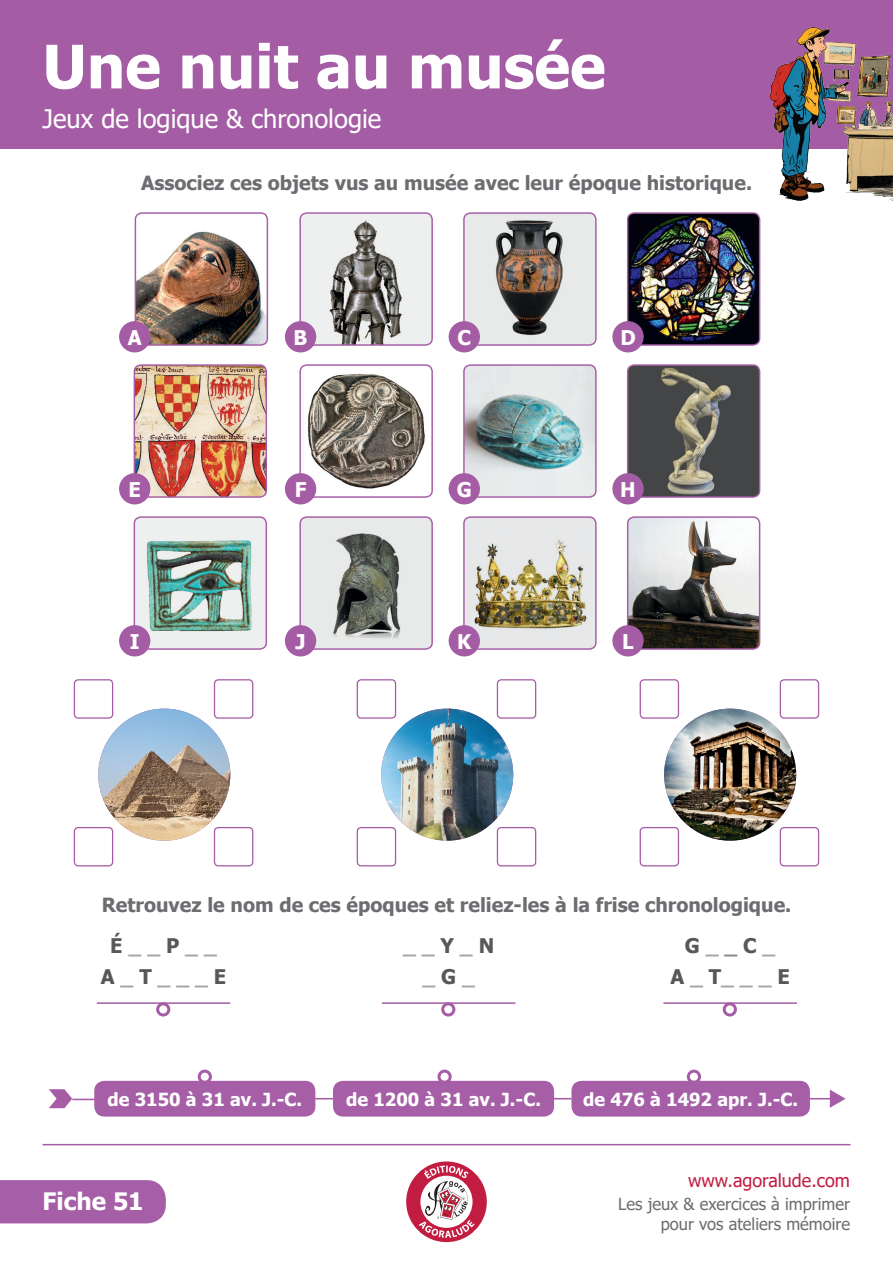
<style>
.page{position:relative;width:893px;height:1263px;background:#fff}
.page>*{position:absolute;margin:0;border:0;box-sizing:border-box;transform-origin:0 0}
.t1{font:700 60px "Tahoma";color:#fff}
.t2{font:25.5px "Tahoma";color:#fff}
.t3{font:700 24px "Tahoma";color:#fff}
.t4{font:700 20.25px "Tahoma";color:#fff}
.t5{font:700 20.1px/31.3px "Tahoma";color:#a4a5a9;text-align:center}
.t6{font:700 19.5px "Tahoma";color:#6c6d70}
.t7{font:700 18px "Tahoma";color:#fff}
.t8{font:18px "Tahoma";color:#c21d41}
.t9{font:16.5px/19.8px "Tahoma";color:#6c6d70;text-align:right}
.s1{color:#57585a}
.s2{color:#87898c}
</style>
<div class="page">
<div style="left:0;top:0;width:893px;height:149px;background:#a45ca5"></div>
<div style="left:406px;top:1161px;width:81px;height:81px;background:#c21d41;border-radius:50%"></div>
<svg style="left:419px;top:1165px;width:56px;height:73px"></svg>
<hr style="left:43px;top:1144px;width:807px;height:1px;background:#a45ca5">
<div style="left:0;top:1180px;width:166px;height:43px;background:#a65fa6"></div>
<img style="left:137px;top:231px;width:129px;height:113px">
<div style="left:135px;top:212px;width:133px;height:134px;border:1px solid #a65da5;border-radius:7px"></div>
<img style="left:134px;top:366px;width:131px;height:130px">
<div style="left:134px;top:364px;width:133px;height:134px;border:1px solid #a65da5;border-radius:7px"></div>
<img style="left:134px;top:518px;width:131px;height:130px">
<div style="left:134px;top:516px;width:133px;height:134px;border:1px solid #a65da5;border-radius:7px"></div>
<img style="left:301px;top:214px;width:130px;height:130px">
<div style="left:299px;top:212px;width:134px;height:134px;border:1px solid #a65da5;border-radius:7px"></div>
<img style="left:305px;top:374px;width:120px;height:117px">
<div style="left:299px;top:364px;width:134px;height:134px;border:1px solid #a65da5;border-radius:7px"></div>
<img style="left:301px;top:518px;width:130px;height:130px">
<div style="left:299px;top:516px;width:134px;height:134px;border:1px solid #a65da5;border-radius:7px"></div>
<img style="left:465px;top:214px;width:130px;height:130px">
<div style="left:463px;top:212px;width:134px;height:134px;border:1px solid #a65da5;border-radius:7px"></div>
<img style="left:465px;top:366px;width:130px;height:130px">
<div style="left:463px;top:364px;width:134px;height:134px;border:1px solid #a65da5;border-radius:7px"></div>
<img style="left:465px;top:518px;width:130px;height:130px">
<div style="left:463px;top:516px;width:134px;height:134px;border:1px solid #a65da5;border-radius:7px"></div>
<img style="left:629px;top:214px;width:131px;height:130px">
<div style="left:627px;top:212px;width:133px;height:134px;border:1px solid #a65da5;border-radius:7px"></div>
<img style="left:629px;top:366px;width:131px;height:130px">
<div style="left:627px;top:364px;width:133px;height:134px;border:1px solid #a65da5;border-radius:7px"></div>
<img style="left:629px;top:518px;width:131px;height:130px">
<div style="left:627px;top:516px;width:133px;height:134px;border:1px solid #a65da5;border-radius:7px"></div>
<div style="left:119px;top:321px;width:31px;height:31px;background:#a45ca5;border-radius:50%"></div>
<div style="left:119px;top:473px;width:31px;height:31px;background:#a45ca5;border-radius:50%"></div>
<div style="left:119px;top:625px;width:31px;height:31px;background:#a45ca5;border-radius:50%"></div>
<div style="left:285px;top:321px;width:31px;height:31px;background:#a45ca5;border-radius:50%"></div>
<div style="left:285px;top:473px;width:31px;height:31px;background:#a45ca5;border-radius:50%"></div>
<div style="left:285px;top:625px;width:31px;height:31px;background:#a45ca5;border-radius:50%"></div>
<div style="left:449px;top:321px;width:31px;height:31px;background:#a45ca5;border-radius:50%"></div>
<div style="left:449px;top:473px;width:31px;height:31px;background:#a45ca5;border-radius:50%"></div>
<div style="left:449px;top:625px;width:31px;height:31px;background:#a45ca5;border-radius:50%"></div>
<div style="left:612px;top:321px;width:32px;height:31px;background:#a45ca5;border-radius:50%"></div>
<div style="left:612px;top:473px;width:32px;height:31px;background:#a45ca5;border-radius:50%"></div>
<div style="left:612px;top:625px;width:32px;height:31px;background:#a45ca5;border-radius:50%"></div>
<div style="left:74px;top:679px;width:39px;height:40px;border:1px solid #a65da5;border-radius:4px"></div>
<div style="left:214px;top:679px;width:39px;height:40px;border:1px solid #a65da5;border-radius:4px"></div>
<div style="left:214px;top:827px;width:39px;height:39px;border:1px solid #a65da5;border-radius:4px"></div>
<div style="left:74px;top:827px;width:39px;height:39px;border:1px solid #a65da5;border-radius:4px"></div>
<div style="left:357px;top:679px;width:39px;height:40px;border:1px solid #a65da5;border-radius:4px"></div>
<div style="left:497px;top:679px;width:39px;height:40px;border:1px solid #a65da5;border-radius:4px"></div>
<div style="left:497px;top:827px;width:39px;height:39px;border:1px solid #a65da5;border-radius:4px"></div>
<div style="left:357px;top:827px;width:39px;height:39px;border:1px solid #a65da5;border-radius:4px"></div>
<div style="left:640px;top:679px;width:39px;height:40px;border:1px solid #a65da5;border-radius:4px"></div>
<div style="left:780px;top:679px;width:39px;height:40px;border:1px solid #a65da5;border-radius:4px"></div>
<div style="left:780px;top:827px;width:39px;height:39px;border:1px solid #a65da5;border-radius:4px"></div>
<div style="left:640px;top:827px;width:39px;height:39px;border:1px solid #a65da5;border-radius:4px"></div>
<img style="left:98px;top:709px;width:132px;height:132px;border-radius:66px">
<img style="left:381px;top:709px;width:132px;height:132px;border-radius:66px">
<img style="left:664px;top:709px;width:132px;height:132px;border-radius:66px">
<svg style="left:315px;top:1098px;width:18px;height:1px"></svg>
<svg style="left:554px;top:1098px;width:17px;height:1px"></svg>
<svg style="left:810px;top:1089px;width:36px;height:19px"></svg>
<svg style="left:49px;top:1089px;width:45px;height:19px"></svg>
<div style="left:198px;top:1069px;width:14px;height:15px;border:3px solid #a65da5;border-radius:50%"></div>
<div style="left:437px;top:1069px;width:15px;height:15px;border:3px solid #a65da5;border-radius:50%"></div>
<div style="left:687px;top:1069px;width:14px;height:15px;border:3px solid #a65da5;border-radius:50%"></div>
<div style="left:94px;top:1081px;width:221px;height:35px;background:#a65fa6;border-radius:10px"></div>
<div style="left:333px;top:1081px;width:221px;height:35px;background:#a65fa6;border-radius:10px"></div>
<div style="left:571px;top:1081px;width:239px;height:35px;background:#a65fa6;border-radius:10px"></div>
<div style="left:156px;top:1002px;width:14px;height:14px;border:3px solid #a65da5;border-radius:50%"></div>
<hr style="left:97px;top:1002px;width:133px;height:2px;background:#a45ca5">
<div style="left:441px;top:1002px;width:14px;height:14px;border:3px solid #a65da5;border-radius:50%"></div>
<hr style="left:382px;top:1002px;width:133px;height:2px;background:#a45ca5">
<div style="left:723px;top:1002px;width:14px;height:14px;border:3px solid #a65da5;border-radius:50%"></div>
<hr style="left:663px;top:1002px;width:134px;height:2px;background:#a45ca5">
<img style="left:769px;top:27px;width:124px;height:174px">
<h1 class="t1" style="left:43px;top:24px;width:565px">Une nuit au musée</h1>
<h2 class="t2" style="left:43px;top:101px;width:340px">Jeux de logique &amp; chronologie</h2>
<p class="t6" style="left:141px;top:169px;width:613px">Associez ces objets vus au musée avec leur époque historique.</p>
<p class="t4" style="left:128px;top:323px;width:15px">A</p>
<p class="t4" style="left:294px;top:323px;width:15px">B</p>
<p class="t4" style="left:458px;top:323px;width:15px">C</p>
<p class="t4" style="left:620px;top:323px;width:17px">D</p>
<p class="t4" style="left:128px;top:475px;width:14px">E</p>
<p class="t4" style="left:295px;top:475px;width:13px">F</p>
<p class="t4" style="left:457px;top:475px;width:17px">G</p>
<p class="t4" style="left:620px;top:475px;width:17px">H</p>
<p class="t4" style="left:130px;top:627px;width:11px">I</p>
<p class="t4" style="left:295px;top:627px;width:12px">J</p>
<p class="t4" style="left:457px;top:627px;width:16px">K</p>
<p class="t4" style="left:622px;top:627px;width:13px">L</p>
<p class="t6" style="left:102px;top:891px;width:691px">Retrouvez le nom de ces époques et reliez-les à la frise chronologique.</p>
<p class="t5" style="left:101px;top:930px;width:127px"><span class="s1">É</span> _ _ <span class="s1">P</span> _ _<br><span class="s1">A</span> _ <span class="s1">T</span> _ _ _ <span class="s1">E</span></p>
<p class="t5" style="left:670px;top:930px;width:121px"><span class="s1">G</span> _ <span class="s2">_</span> <span class="s1">C</span> _<br><span class="s1">A</span> _ <span class="s1">T</span>_ _ _ <span class="s1">E</span></p>
<p class="t5" style="left:403px;top:930px;width:93px">_ _ <span class="s1">Y</span> _ <span class="s1">N </span>_ <span class="s1">G</span> _</p>
<p class="t7" style="left:107px;top:1086px;width:196px">de 3150 à 31 av. J.-C.</p>
<p class="t7" style="left:346px;top:1086px;width:196px">de 1200 à 31 av. J.-C.</p>
<p class="t7" style="left:583px;top:1086px;width:217px">de 476 à 1492 apr. J.-C.</p>
<p class="t3" style="left:43px;top:1184px;width:103px">Fiche 51</p>
<p class="t8" style="left:688px;top:1168px;width:163px">www.agoralude.com</p>
<p class="t9" style="left:618px;top:1195px;width:233px">Les jeux &amp; exercices à imprimer pour vos ateliers mémoire</p>
</div>
